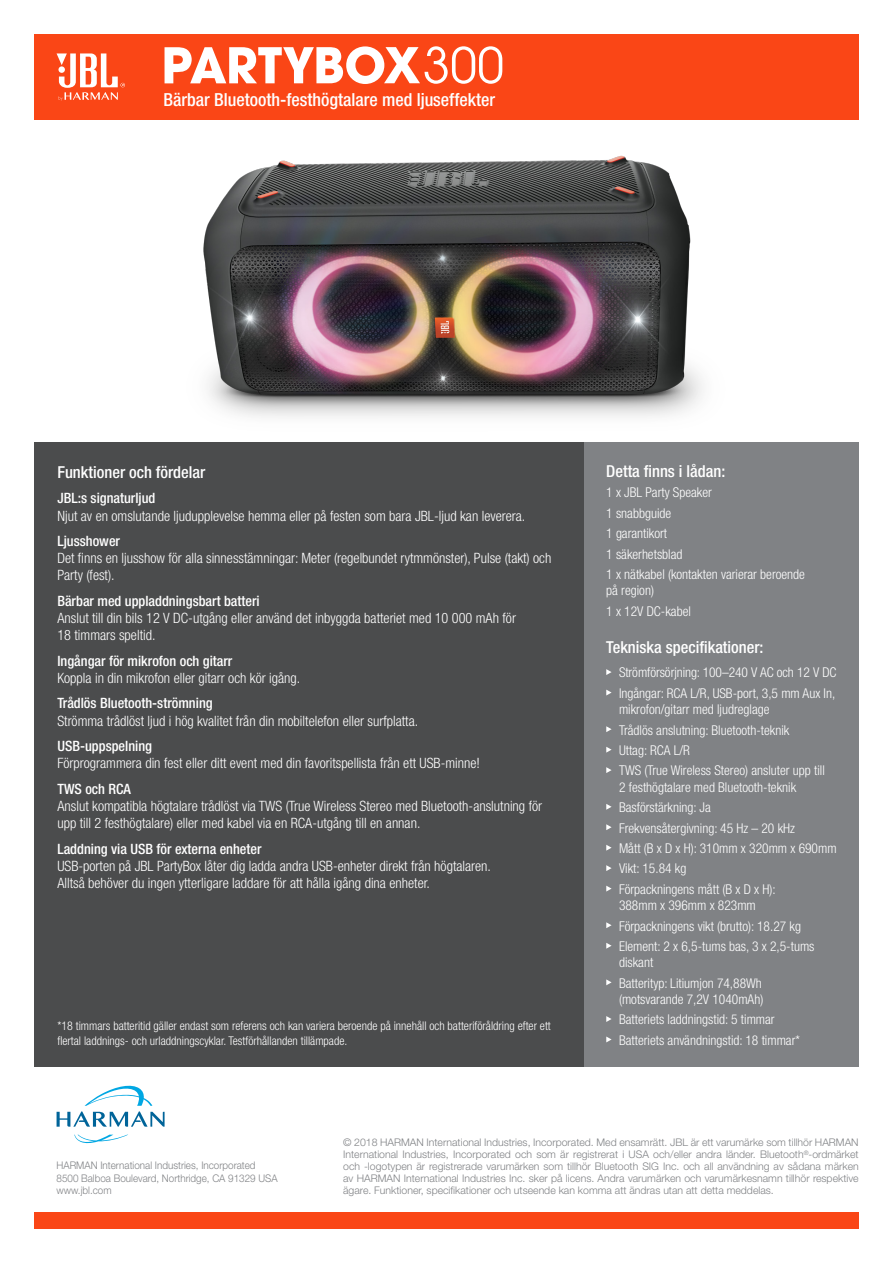
<style>
.page{position:relative;width:893px;height:1263px;background:#fff}
.page>*{position:absolute;margin:0;border:0;box-sizing:border-box;transform-origin:0 0}
.t1{font:500 condensed 18px "Helvetica Neue LT Pro";color:#fff}
.t2{font:500 condensed 16.5px "Helvetica Neue LT Pro";color:#fff}
.t3{font:300 condensed 14.25px/17.1px "Helvetica Neue LT Pro";color:#fff}
.t4{font:500 condensed 14.25px "Helvetica Neue LT Pro";color:#fff}
.t5{font:300 condensed 13.5px/16.2px "Helvetica Neue LT Pro";color:#fff}
.t6{font:300 condensed 12px/14.4px "Helvetica Neue LT Pro";color:#fff}
.t7{font:300 10.5px/12px "Helvetica Neue LT Pro";color:#808285;text-align:justify}
.t8{font:300 10.5px "Helvetica Neue LT Pro";color:#808285;scale:.94 1}
</style>
<div class="page">
<img style="left:140px;top:155px;width:591px;height:288px">
<div style="left:34px;top:34px;width:825px;height:85px;background:#fa4616"></div>
<div style="left:34px;top:1213px;width:825px;height:16px;background:#fa4616"></div>
<svg style="left:57px;top:53px;width:68px;height:48px"></svg>
<svg style="left:74px;top:1135px;width:54px;height:8px"></svg>
<svg style="left:57px;top:1085px;width:108px;height:42px"></svg>
<div style="left:584px;top:443px;width:275px;height:624px;background:#808285"></div>
<svg style="left:606px;top:669px;width:6px;height:6px"></svg>
<svg style="left:606px;top:690px;width:6px;height:5px"></svg>
<svg style="left:606px;top:726px;width:6px;height:6px"></svg>
<svg style="left:606px;top:747px;width:6px;height:6px"></svg>
<svg style="left:606px;top:767px;width:6px;height:6px"></svg>
<svg style="left:606px;top:804px;width:6px;height:6px"></svg>
<svg style="left:606px;top:824px;width:6px;height:6px"></svg>
<svg style="left:606px;top:845px;width:6px;height:6px"></svg>
<svg style="left:606px;top:865px;width:6px;height:6px"></svg>
<svg style="left:606px;top:886px;width:6px;height:5px"></svg>
<svg style="left:606px;top:922px;width:6px;height:6px"></svg>
<svg style="left:606px;top:943px;width:6px;height:6px"></svg>
<svg style="left:606px;top:979px;width:6px;height:6px"></svg>
<svg style="left:606px;top:1016px;width:6px;height:6px"></svg>
<svg style="left:606px;top:1036px;width:6px;height:6px"></svg>
<div style="left:34px;top:443px;width:550px;height:624px;background:#4b4c4d"></div>
<svg style="left:165px;top:46px;width:337px;height:38px"></svg>
<p class="t1" style="left:163px;top:89px;width:333px">Bärbar Bluetooth-festhögtalare med ljuseffekter</p>
<p class="t2" style="left:57px;top:462px;width:149px">Funktioner och fördelar</p>
<p class="t4" style="left:57px;top:490px;width:100px">JBL:s signaturljud</p>
<p class="t3" style="left:57px;top:507px;width:469px">Njut av en omslutande ljudupplevelse hemma eller på festen som bara JBL-ljud kan leverera.</p>
<p class="t4" style="left:57px;top:533px;width:64px">Ljusshower</p>
<p class="t3" style="left:57px;top:549px;width:495px">Det finns en ljusshow för alla sinnesstämningar: Meter (regelbundet rytmmönster), Pulse (takt) och<br>Party (fest).</p>
<p class="t4" style="left:57px;top:592px;width:204px">Bärbar med uppladdningsbart batteri</p>
<p class="t3" style="left:57px;top:609px;width:460px">Anslut till din bils 12 V DC-utgång eller använd det inbyggda batteriet med 10 000 mAh för<br>18 timmars speltid.</p>
<p class="t4" style="left:57px;top:652px;width:177px">Ingångar för mikrofon och gitarr</p>
<p class="t3" style="left:57px;top:669px;width:244px">Koppla in din mikrofon eller gitarr och kör igång.</p>
<p class="t4" style="left:57px;top:695px;width:157px">Trådlös Bluetooth-strömning</p>
<p class="t3" style="left:57px;top:712px;width:362px">Strömma trådlöst ljud i hög kvalitet från din mobiltelefon eller surfplatta.</p>
<p class="t4" style="left:57px;top:738px;width:96px">USB-uppspelning</p>
<p class="t3" style="left:57px;top:754px;width:424px">Förprogrammera din fest eller ditt event med din favoritspellista från ett USB-minne!</p>
<p class="t4" style="left:57px;top:780px;width:75px">TWS och RCA</p>
<p class="t3" style="left:57px;top:797px;width:486px">Anslut kompatibla högtalare trådlöst via TWS (True Wireless Stereo med Bluetooth-anslutning för upp till 2 festhögtalare) eller med kabel via en RCA-utgång till en annan.</p>
<p class="t4" style="left:57px;top:840px;width:206px">Laddning via USB för externa enheter</p>
<p class="t3" style="left:57px;top:857px;width:435px">USB-porten på JBL PartyBox låter dig ladda andra USB-enheter direkt från högtalaren.<br>Alltså behöver du ingen ytterligare laddare för att hålla igång dina enheter.</p>
<p class="t6" style="left:57px;top:1019px;width:495px">*18 timmars batteritid gäller endast som referens och kan variera beroende på innehåll och batteriföråldring efter ett flertal laddnings- och urladdningscyklar. Testförhållanden tillämpade.</p>
<p class="t2" style="left:606px;top:461px;width:121px">Detta finns i lådan:</p>
<p class="t5" style="left:606px;top:484px;width:107px">1 x JBL Party Speaker</p>
<p class="t5" style="left:606px;top:505px;width:67px">1 snabbguide</p>
<p class="t5" style="left:606px;top:525px;width:62px">1 garantikort</p>
<p class="t5" style="left:606px;top:546px;width:78px">1 säkerhetsblad</p>
<p class="t5" style="left:606px;top:566px;width:200px">1 x nätkabel (kontakten varierar beroende på region)</p>
<p class="t5" style="left:606px;top:603px;width:86px">1 x 12V DC-kabel</p>
<p class="t2" style="left:606px;top:637px;width:159px">Tekniska specifikationer:</p>
<p class="t5" style="left:619px;top:664px;width:219px">Strömförsörjning: 100–240 V AC och 12 V DC</p>
<p class="t5" style="left:619px;top:685px;width:218px">Ingångar: RCA L/R, USB-port, 3,5 mm Aux In, mikrofon/gitarr med ljudreglage</p>
<p class="t5" style="left:619px;top:721px;width:172px">Trådlös anslutning: Bluetooth-teknik</p>
<p class="t5" style="left:619px;top:742px;width:73px">Uttag: RCA L/R</p>
<p class="t5" style="left:619px;top:762px;width:207px">TWS (True Wireless Stereo) ansluter upp till<br>2 festhögtalare med Bluetooth-teknik</p>
<p class="t5" style="left:619px;top:799px;width:93px">Basförstärkning: Ja</p>
<p class="t5" style="left:619px;top:819px;width:177px">Frekvensåtergivning: 45 Hz – 20 kHz</p>
<p class="t5" style="left:619px;top:840px;width:219px">Mått (B x D x H): 310mm x 320mm x 690mm</p>
<p class="t5" style="left:619px;top:860px;width:69px">Vikt: 15.84 kg</p>
<p class="t5" style="left:619px;top:881px;width:158px">Förpackningens mått (B x D x H):<br>388mm x 396mm x 823mm</p>
<p class="t5" style="left:619px;top:917px;width:184px">Förpackningens vikt (brutto): 18.27 kg</p>
<p class="t5" style="left:619px;top:938px;width:197px">Element: 2 x 6,5-tums bas, 3 x 2,5-tums diskant</p>
<p class="t5" style="left:619px;top:975px;width:146px">Batterityp: Litiumjon 74,88Wh (motsvarande 7,2V 1040mAh)</p>
<p class="t5" style="left:619px;top:1011px;width:157px">Batteriets laddningstid: 5 timmar</p>
<p class="t5" style="left:619px;top:1032px;width:182px">Batteriets användningstid: 18 timmar*</p>
<p class="t8" style="left:57px;top:1159px;width:213px">HARMAN International Industries, Incorporated</p>
<p class="t8" style="left:57px;top:1171px;width:237px">8500 Balboa Boulevard, Northridge, CA 91329 USA</p>
<p class="t8" style="left:57px;top:1184px;width:60px">www.jbl.com</p>
<p class="t7" style="left:343px;top:1136px;width:517px">© 2018 HARMAN International Industries, Incorporated. Med ensamrätt. JBL är ett varumärke som tillhör HARMAN International Industries, Incorporated och som är registrerat i USA och/eller andra länder. Bluetooth<sup>®</sup>-ordmärket och -logotypen är registrerade varumärken som tillhör Bluetooth SIG Inc. och all användning av sådana märken av HARMAN International Industries Inc. sker på licens. Andra varumärken och varumärkesnamn tillhör respektive ägare. Funktioner, specifikationer och utseende kan komma att ändras utan att detta meddelas.</p>
</div>
